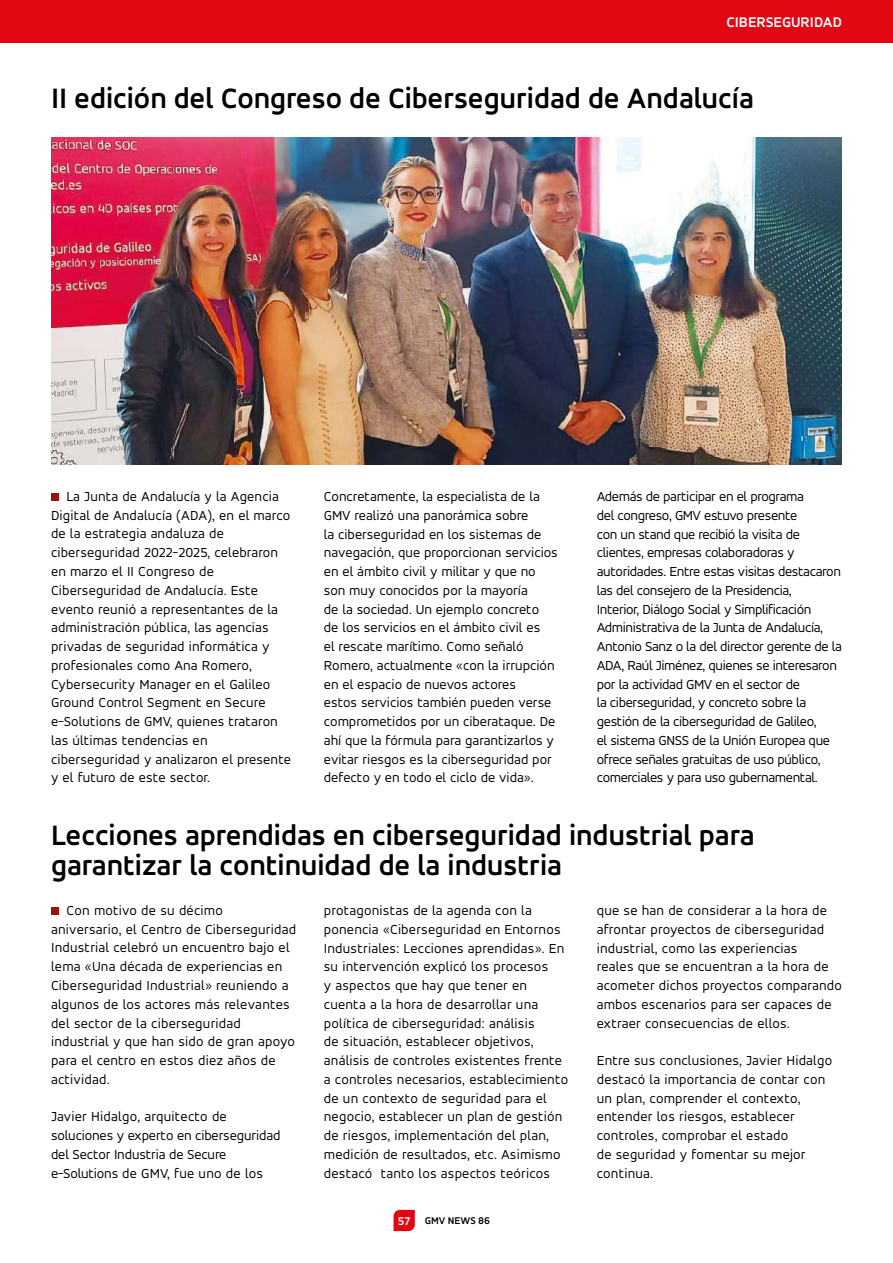
<style>
.page{position:relative;width:893px;height:1263px;background:#fff}
.page>*{position:absolute;margin:0;border:0;box-sizing:border-box;transform-origin:0 0}
.t1{font:700 30px/30px "Accord Alternate";color:#000}
.t2{font:700 15px "Accord Alternate";color:#fff}
.t3{font:14.25px/18.8px "Accord Alternate";letter-spacing:.01em;color:#000}
.t4{font:14.25px/18.8px "Accord Alternate";letter-spacing:-.025em;color:#000}
.t5{font:14.25px/18.8px "Accord Alternate";letter-spacing:-.01em;color:#000}
.t6{font:700 10.5px "Accord Alternate";color:#000}
.s1{font-size:12px;color:#fff}
</style>
<div class="page">
<div style="left:51px;top:494px;width:7px;height:7px;background:#9c1006"></div>
<div style="left:0;top:0;width:893px;height:43px;background:#e30613"></div>
<svg style="left:394px;top:1210px;width:21px;height:21px"></svg>
<div style="left:51px;top:908px;width:7px;height:7px;background:#9c1006"></div>
<img style="left:51px;top:137px;width:791px;height:328px">
<p class="t2" style="left:726px;top:13px;width:117px">CIBERSEGURIDAD</p>
<h1 class="t1" style="left:51px;top:82px;width:704px">II edición del Congreso de Ciberseguridad de Andalucía</h1>
<p class="t3" style="left:51px;top:487px;width:242px;text-indent:16px">La Junta de Andalucía y la Agencia Digital de Andalucía (ADA), en el marco de la estrategia andaluza de ciberseguridad 2022-2025, celebraron en marzo el II Congreso de Ciberseguridad de Andalucía. Este evento reunió a representantes de la administración pública, las agencias privadas de seguridad informática y profesionales como Ana Romero, Cybersecurity Manager en el Galileo Ground Control Segment en Secure e-Solutions de GMV, quienes trataron las últimas tendencias en ciberseguridad y analizaron el presente y el futuro de este sector.</p>
<p class="t3" style="left:324px;top:487px;width:235px">Concretamente, la especialista de la GMV realizó una panorámica sobre<br>la ciberseguridad en los sistemas de navegación, que proporcionan servicios en el ámbito civil y militar y que no son muy conocidos por la mayoría<br>de la sociedad. Un ejemplo concreto<br>de los servicios en el ámbito civil es<br>el rescate marítimo. Como señaló Romero, actualmente «con la irrupción en el espacio de nuevos actores<br>estos servicios también pueden verse comprometidos por un ciberataque. De ahí que la fórmula para garantizarlos y evitar riesgos es la ciberseguridad por defecto y en todo el ciclo de vida».</p>
<p class="t4" style="left:597px;top:487px;width:247px">Además de participar en el programa<br>del congreso, GMV estuvo presente<br>con un stand que recibió la visita de clientes, empresas colaboradoras y autoridades. Entre estas visitas destacaron las del consejero de la Presidencia,<br>Interior, Diálogo Social y Simplificación Administrativa de la Junta de Andalucía, Antonio Sanz o la del director gerente de la ADA, Raúl Jiménez, quienes se interesaron por la actividad GMV en el sector de<br>la ciberseguridad, y concreto sobre la gestión de la ciberseguridad de Galileo,<br>el sistema GNSS de la Unión Europea que ofrece señales gratuitas de uso público, comerciales y para uso gubernamental.</p>
<h1 class="t1" style="left:51px;top:819px;width:705px">Lecciones aprendidas en ciberseguridad industrial para garantizar la continuidad de la industria</h1>
<p class="t3" style="left:51px;top:901px;width:247px;text-indent:16px">Con motivo de su décimo aniversario, el Centro de Ciberseguridad Industrial celebró un encuentro bajo el lema «Una década de experiencias en Ciberseguridad Industrial» reuniendo a algunos de los actores más relevantes del sector de la ciberseguridad industrial y que han sido de gran apoyo para el centro en estos diez años de actividad.</p>
<p class="t5" style="left:51px;top:1107px;width:231px">Javier Hidalgo, arquitecto de soluciones y experto en ciberseguridad del Sector Industria de Secure e-Solutions de GMV, fue uno de los</p>
<p class="t3" style="left:324px;top:901px;width:246px">protagonistas de la agenda con la ponencia «Ciberseguridad en Entornos Industriales: Lecciones aprendidas». En su intervención explicó los procesos<br>y aspectos que hay que tener en cuenta a la hora de desarrollar una política de ciberseguridad: análisis<br>de situación, establecer objetivos, análisis de controles existentes frente a controles necesarios, establecimiento de un contexto de seguridad para el negocio, establecer un plan de gestión de riesgos, implementación del plan, medición de resultados, etc. Asimismo destacó tanto los aspectos teóricos</p>
<p class="t3" style="left:597px;top:901px;width:247px">que se han de considerar a la hora de afrontar proyectos de ciberseguridad industrial, como las experiencias<br>reales que se encuentran a la hora de acometer dichos proyectos comparando ambos escenarios para ser capaces de extraer consecuencias de ellos.</p>
<p class="t3" style="left:597px;top:1051px;width:237px">Entre sus conclusiones, Javier Hidalgo destacó la importancia de contar con un plan, comprender el contexto, entender los riesgos, establecer controles, comprobar el estado<br>de seguridad y fomentar su mejor continua.</p>
<p class="t6" style="left:398px;top:1214px;width:94px"><span class="s1">57</span> GMV NEWS 86</p>
</div>
